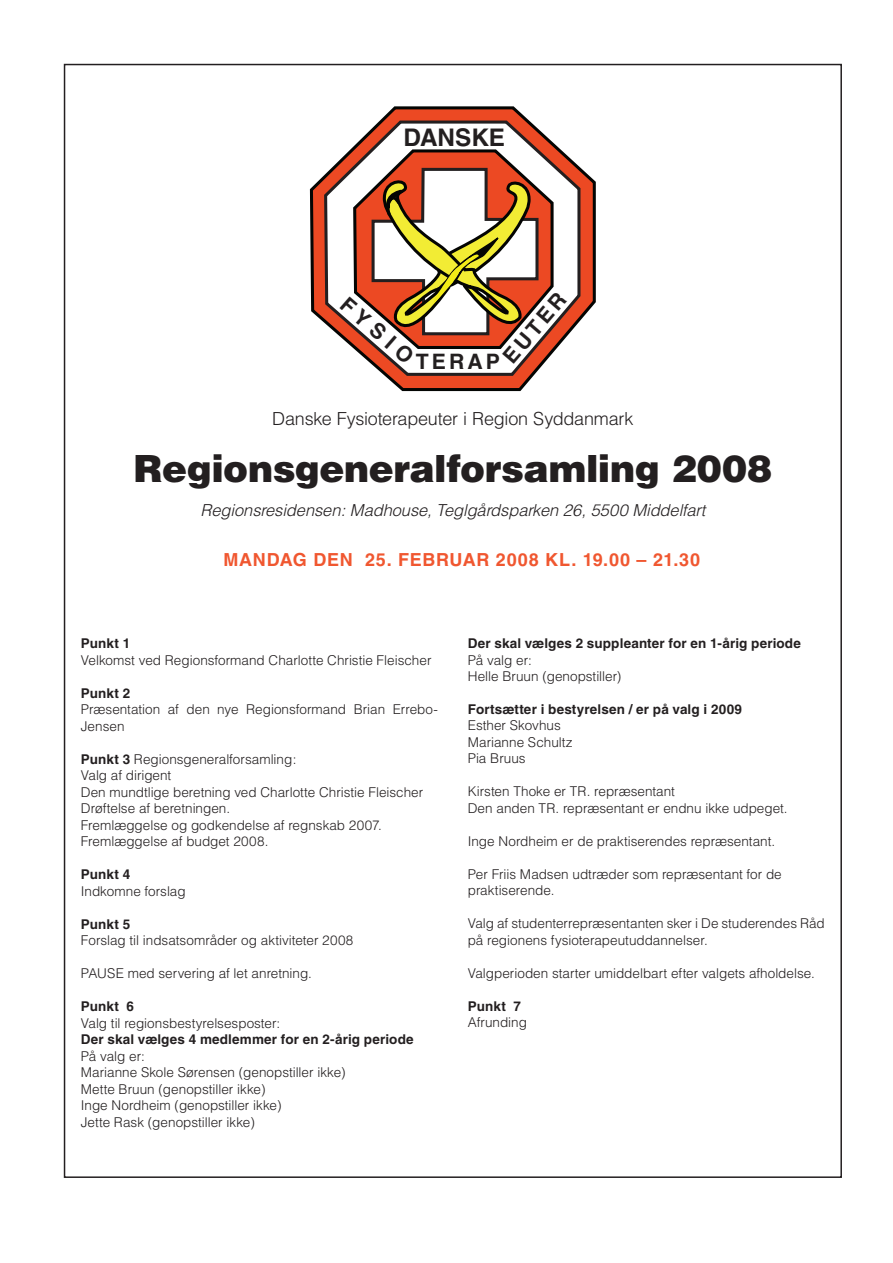
<style>
.page{position:relative;width:893px;height:1263px;background:#fff}
.page>*{position:absolute;margin:0;border:0;box-sizing:border-box;transform-origin:0 0}
.t1{font:900 37.5px "Helvetica";letter-spacing:-.01em;color:#231f20}
.t2{font:700 24.3px "Helvetica";color:#231f20}
.t3{font:700 21.3px "Helvetica";letter-spacing:.14em;color:#231f20}
.t4{font:300 18px "Helvetica";letter-spacing:-.01em;color:#231f20}
.t5{font:700 18px "Helvetica";letter-spacing:.04em;color:#f05730}
.t6{font:italic 300 16.5px "Helvetica";letter-spacing:-.005em;color:#231f20}
.t7{font:300 13.5px/16.5px "Helvetica";color:#231f20}
.t8{font:700 13.5px "Helvetica";letter-spacing:.01em;color:#231f20}
.s1{font-weight:700}
</style>
<div class="page">
<svg style="left:309px;top:106px;width:287px;height:286px"></svg>
<svg style="left:323px;top:118px;width:259px;height:259px"></svg>
<svg style="left:352px;top:147px;width:203px;height:203px"></svg>
<h2 class="t2" style="left:403px;top:123px;width:103px">DANSKE</h2>
<h3 class="t3" style="left:497px;top:351px;width:86px;rotate:-49deg">EUTER</h3>
<h3 class="t3" style="left:352px;top:291px;width:91px;rotate:41deg">FYSIO</h3>
<h3 class="t3" style="left:416px;top:348px;width:86px">TERAP</h3>
<h3 class="t4" style="left:272px;top:408px;width:363px">Danske Fysioterapeuter i Region Syddanmark</h3>
<h1 class="t1" style="left:133px;top:444px;width:640px">Regionsgeneralforsamling 2008</h1>
<p class="t6" style="left:200px;top:500px;width:506px">Regionsresidensen: Madhouse, Teglgårdsparken 26, 5500 Middelfart</p>
<h3 class="t5" style="left:223px;top:548px;width:478px">Mandag den 25. februar 2008 kl. 19.00 – 21.30</h3>
<p class="t8" style="left:81px;top:635px;width:51px">Punkt 1</p>
<p class="t7" style="left:81px;top:651px;width:352px">Velkomst ved Regionsformand Charlotte Christie Fleischer</p>
<p class="t8" style="left:81px;top:685px;width:51px">Punkt 2</p>
<p class="t7" style="left:81px;top:701px;width:359px">Præsentation af den nye Regionsformand Brian Errebo-<br>Jensen</p>
<p class="t7" style="left:81px;top:750px;width:344px"><span class="s1">Punkt 3</span> Regionsgeneralforsamling:<br>Valg af dirigent<br>Den mundtlige beretning ved Charlotte Christie Fleischer Drøftelse af beretningen.<br>Fremlæggelse og godkendelse af regnskab 2007.<br>Fremlæggelse af budget 2008.</p>
<p class="t8" style="left:81px;top:866px;width:51px">Punkt 4</p>
<p class="t7" style="left:81px;top:882px;width:106px">Indkomne forslag</p>
<p class="t8" style="left:81px;top:915px;width:51px">Punkt 5</p>
<p class="t7" style="left:81px;top:932px;width:274px">Forslag til indsatsområder og aktiviteter 2008</p>
<p class="t7" style="left:81px;top:965px;width:233px">PAUSE med servering af let anretning.</p>
<p class="t8" style="left:81px;top:998px;width:55px">Punkt 6</p>
<p class="t7" style="left:81px;top:1014px;width:201px">Valg til regionsbestyrelsesposter:</p>
<p class="t8" style="left:81px;top:1031px;width:334px">Der skal vælges 4 medlemmer for en 2-årig periode</p>
<p class="t7" style="left:81px;top:1047px;width:266px">På valg er:<br>Marianne Skole Sørensen (genopstiller ikke)<br>Mette Bruun (genopstiller ikke)<br>Inge Nordheim (genopstiller ikke)<br>Jette Rask (genopstiller ikke)</p>
<p class="t8" style="left:468px;top:635px;width:335px">Der skal vælges 2 suppleanter for en 1-årig periode</p>
<p class="t7" style="left:468px;top:651px;width:155px">På valg er:<br>Helle Bruun (genopstiller)</p>
<p class="t8" style="left:468px;top:701px;width:276px">Fortsætter i bestyrelsen / er på valg i 2009</p>
<p class="t7" style="left:468px;top:717px;width:106px">Esther Skovhus<br>Marianne Schultz<br>Pia Bruus</p>
<p class="t7" style="left:468px;top:783px;width:321px">Kirsten Thoke er TR. repræsentant<br>Den anden TR. repræsentant er endnu ikke udpeget.</p>
<p class="t7" style="left:468px;top:833px;width:309px">Inge Nordheim er de praktiserendes repræsentant.</p>
<p class="t7" style="left:468px;top:866px;width:316px">Per Friis Madsen udtræder som repræsentant for de praktiserende.</p>
<p class="t7" style="left:468px;top:915px;width:359px">Valg af studenterrepræsentanten sker i De studerendes Råd på regionens fysioterapeutuddannelser.</p>
<p class="t7" style="left:468px;top:965px;width:349px">Valgperioden starter umiddelbart efter valgets afholdelse.</p>
<p class="t8" style="left:468px;top:998px;width:55px">Punkt 7</p>
<p class="t7" style="left:468px;top:1014px;width:61px">Afrunding</p>
</div>
